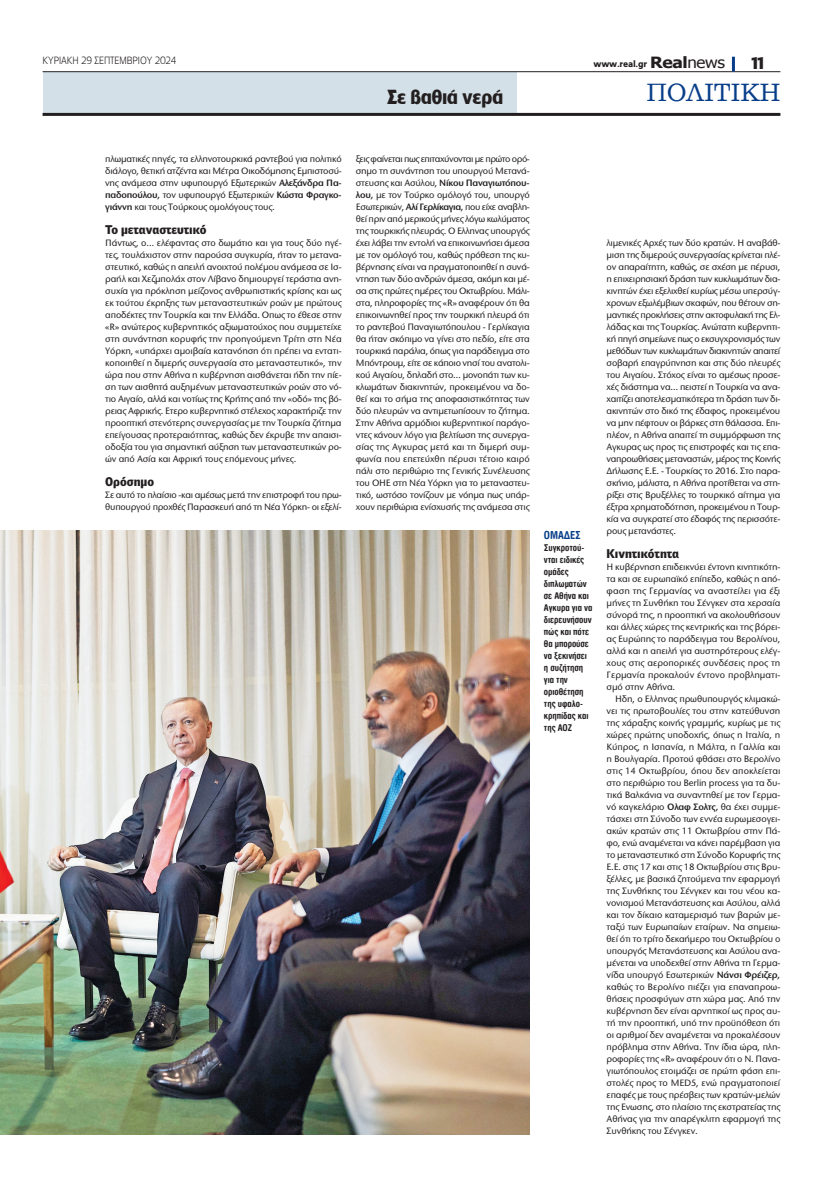
<style>
.page{position:relative;width:823px;height:1191px;background:#fff}
.page>*{position:absolute;margin:0;border:0;box-sizing:border-box;transform-origin:0 0}
.t1{font:24px "PF Clarendon";color:#083e89;scale:.96 1}
.t2{font:700 19px "PF Lounge";color:#231f20}
.t3{font:700 16px "PF Lounge";color:#231f20}
.t4{font:900 12px "PF Bell Gothic Text";letter-spacing:-.005em;color:#231f20}
.t5{font:700 condensed 11px "CF Smooth SG";letter-spacing:-.01em;color:#083e89}
.t6{font:300 10px "PF Lounge";letter-spacing:-.005em;color:#231f20;scale:.96 1}
.t7{font:500 9.6px/12px "Stone Sans ITC Hel";letter-spacing:-.025em;color:#231f20;text-align:justify}
.t8{font:700 condensed 9.3px/12px "CF Smooth SG";letter-spacing:-.01em;color:#231f20}
.t9{font:900 9px "PF Catalog";letter-spacing:-.02em;color:#231f20;scale:.96 1}
.s1{font-family:"Tahoma";font-weight:700;font-size:15.5px}
.s2{font-family:"Tahoma";font-weight:400;font-size:15.5px}
.s3{font-weight:600}
</style>
<div class="page">
<div style="left:43px;top:72px;width:473px;height:41px;background:#d4e0e7"></div>
<hr style="left:43px;top:71px;width:737px;height:1px;background:#231f20">
<hr style="left:43px;top:113px;width:737px;height:3px;background:#231f20">
<hr style="left:731px;top:57px;width:3px;height:14px;background:#083e89">
<img style="left:0;top:530px;width:529px;height:604px">
<p class="t6" style="left:43px;top:55px;width:141px">κυριακη 29 σεπτεμβριΟΥ 2024</p>
<p class="t9" style="left:593px;top:59px;width:138px">www.real.gr <span class="s1">Real</span><span class="s2">news</span></p>
<h3 class="t3" style="left:749px;top:54px;width:17px">11</h3>
<h2 class="t2" style="left:387px;top:86px;width:117px">Σε βαθιά νερά</h2>
<h1 class="t1" style="left:646px;top:80px;width:141px">πολιτικη</h1>
<p class="t7" style="left:105px;top:153px;width:238px">πλωματικές πηγές, τα ελληνοτουρκικά ραντεβού για πολιτικό διάλογο, θετική ατζέντα και Μέτρα Οικοδόμησης Εμπιστοσύ&shy;νης ανάμεσα στην υφυπουργό Εξωτερικών <span class="s3">Αλεξάνδρα Πα&shy;παδοπούλου,</span> τον υφυπουργό Εξωτερικών <span class="s3">Κώστα Φραγκο&shy;γιάννη</span> και τους Τούρκους ομολόγους τους.</p>
<p class="t4" style="left:105px;top:222px;width:103px">Το μεταναστευτικό</p>
<p class="t7" style="left:105px;top:237px;width:238px">Πάντως, ο… ελέφαντας στο δωμάτιο και για τους δύο ηγέ&shy;τες, τουλάχιστον στην παρούσα συγκυρία, ήταν το μετανα&shy;στευτικό, καθώς η απειλή ανοιχτού πολέμου ανάμεσα σε Ισ&shy;ραήλ και Χεζμπολάχ στον Λίβανο δημιουργεί τεράστια ανη&shy;συχία για πρόκληση μείζονος ανθρωπιστικής κρίσης και ως εκ τούτου έκρηξης των μεταναστευτικών ροών με πρώτους αποδέκτες την Τουρκία και την Ελλάδα. Οπως το έθεσε στην «R» ανώτερος κυβερνητικός αξιωματούχος που συμμετείχε στη συνάντηση κορυφής την προηγούμενη Τρίτη στη Νέα Υόρκη, «υπάρχει αμοιβαία κατανόηση ότι πρέπει να εντατι&shy;κοποιηθεί η διμερής συνεργασία στο μεταναστευτικό», την ώρα που στην Αθήνα η κυβέρνηση αισθάνεται ήδη την πίε&shy;ση των αισθητά αυξημένων μεταναστευτικών ροών στο νό&shy;τιο Αιγαίο, αλλά και νοτίως της Κρήτης από την «οδό» της βό&shy;ρειας Αφρικής. Ετερο κυβερνητικό στέλεχος χαρακτήριζε την προοπτική στενότερης συνεργασίας με την Τουρκία ζήτημα επείγουσας προτεραιότητας, καθώς δεν έκρυβε την απαισι&shy;οδοξία του για σημαντική αύξηση των μεταναστευτικών ρο&shy;ών από Ασία και Αφρική τους επόμενους μήνες.</p>
<p class="t4" style="left:105px;top:474px;width:50px">Ορόσημο</p>
<p class="t7" style="left:105px;top:489px;width:238px">Σε αυτό το πλαίσιο -και αμέσως μετά την επιστροφή του πρω&shy;θυπουργού προχθές Παρασκευή από τη Νέα Υόρκη- οι εξελί-</p>
<p class="t7" style="left:356px;top:153px;width:175px">ξεις φαίνεται πως επιταχύνονται με πρώτο ορό&shy;σημο τη συνάντηση του υπουργού Μετανά&shy;στευσης και Ασύλου, <span class="s3">Νίκου Παναγιωτόπου&shy;λου,</span> με τον Τούρκο ομόλογό του, υπουργό Εσωτερικών, <span class="s3">Αλί Γερλίκαγια,</span> που είχε αναβλη&shy;θεί πριν από μερικούς μήνες λόγω κωλύματος της τουρκικής πλευράς. Ο Ελληνας υπουργός έχει λάβει την εντολή να επικοινωνήσει άμεσα με τον ομόλογό του, καθώς πρόθεση της κυ&shy;βέρνησης είναι να πραγματοποιηθεί η συνά&shy;ντηση των δύο ανδρών άμεσα, ακόμη και μέ&shy;σα στις πρώτες ημέρες του Οκτωβρίου. Μάλι&shy;στα, πληροφορίες της «R» αναφέρουν ότι θα επικοινωνηθεί προς την τουρκική πλευρά ότι το ραντεβού Παναγιωτόπουλου - Γερλίκαγια θα ήταν σκόπιμο να γίνει στο πεδίο, είτε στα τουρκικά παράλια, όπως για παράδειγμα στο Μπόντρουμ, είτε σε κάποιο νησί του ανατολι&shy;κού Αιγαίου, δηλαδή στο… μονοπάτι των κυ&shy;κλωμάτων διακινητών, προκειμένου να δο&shy;θεί και το σήμα της αποφασιστικότητας των δύο πλευρών να αντιμετωπίσουν το ζήτημα.<br>Στην Αθήνα αρμόδιοι κυβερνητικοί παράγο&shy;ντες κάνουν λόγο για βελτίωση της συνεργα&shy;σίας της Αγκυρας μετά και τη διμερή συμ&shy;φωνία που επετεύχθη πέρυσι τέτοιο καιρό πάλι στο περιθώριο της Γενικής Συνέλευσης του ΟΗΕ στη Νέα Υόρκη για το μεταναστευ&shy;τικό, ωστόσο τονίζουν με νόημα πως υπάρ&shy;χουν περιθώρια ενίσχυσής της ανάμεσα στις</p>
<p class="t5" style="left:543px;top:528px;width:38px">ομάδες</p>
<p class="t8" style="left:543px;top:541px;width:50px">Συγκροτού&shy;νται ειδικές ομάδες διπλωματών σε Αθήνα και<br>Αγκυρα για να διερευνήσουν πώς και πότε θα μπορούσε να ξεκινήσει η συζήτηση για την οριοθέτηση της υφαλο&shy;κρηπίδας και της ΑΟΖ</p>
<p class="t7" style="left:606px;top:237px;width:175px">λιμενικές Αρχές των δύο κρατών. Η αναβάθ&shy;μιση της διμερούς συνεργασίας κρίνεται πλέ&shy;ον απαραίτητη, καθώς, σε σχέση με πέρυσι, η επιχειρησιακή δράση των κυκλωμάτων δια&shy;κινητών έχει εξελιχθεί κυρίως μέσω υπερσύγ&shy;χρονων εξωλέμβιων σκαφών, που θέτουν ση&shy;μαντικές προκλήσεις στην ακτοφυλακή της Ελ&shy;λάδας και της Τουρκίας. Ανώτατη κυβερνητι&shy;κή πηγή σημείωνε πως ο εκσυγχρονισμός των μεθόδων των κυκλωμάτων διακινητών απαιτεί σοβαρή επαγρύπνηση και στις δύο πλευρές του Αιγαίου. Στόχος είναι το αμέσως προσε&shy;χές διάστημα να… πειστεί η Τουρκία να ανα&shy;χαιτίζει αποτελεσματικότερα τη δράση των δι&shy;ακινητών στο δικό της έδαφος, προκειμένου να μην πέφτουν οι βάρκες στη θάλασσα. Επι&shy;πλέον, η Αθήνα απαιτεί τη συμμόρφωση της Αγκυρας ως προς τις επιστροφές και τις επα&shy;ναπροωθήσεις μεταναστών, μέρος της Κοινής Δήλωσης Ε.Ε. - Τουρκίας το 2016. Στο παρα&shy;σκήνιο, μάλιστα, η Αθήνα προτίθεται να στη&shy;ρίξει στις Βρυξέλλες το τουρκικό αίτημα για έξτρα χρηματοδότηση, προκειμένου η Τουρ&shy;κία να συγκρατεί στο έδαφός της περισσότε&shy;ρους μετανάστες.</p>
<p class="t4" style="left:606px;top:546px;width:74px">Κινητικότητα</p>
<p class="t7" style="left:606px;top:561px;width:175px">Η κυβέρνηση επιδεικνύει έντονη κινητικότη&shy;τα και σε ευρωπαϊκό επίπεδο, καθώς η από&shy;φαση της Γερμανίας να αναστείλει για έξι μήνες τη Συνθήκη του Σένγκεν στα χερσαία σύνορά της, η προοπτική να ακολουθήσουν και άλλες χώρες της κεντρικής και της βόρει&shy;ας Ευρώπης το παράδειγμα του Βερολίνου, αλλά και η απειλή για αυστηρότερους ελέγ&shy;χους στις αεροπορικές συνδέσεις προς τη Γερμανία προκαλούν έντονο προβληματι&shy;σμό στην Αθήνα.</p>
<p class="t7" style="left:606px;top:693px;width:175px;text-indent:9px">Ηδη, ο Ελληνας πρωθυπουργός κλιμακώ&shy;νει τις πρωτοβουλίες του στην κατεύθυνση της χάραξης κοινής γραμμής, κυρίως με τις χώρες πρώτης υποδοχής, όπως η Ιταλία, η Κύπρος, η Ισπανία, η Μάλτα, η Γαλλία και η Βουλγαρία. Προτού φθάσει στο Βερολίνο στις 14 Οκτωβρίου, όπου δεν αποκλείεται στο περιθώριο του Berlin process για τα δυ&shy;τικά Βαλκάνια να συναντηθεί με τον Γερμα&shy;νό καγκελάριο <span class="s3">Ολαφ Σολτς,</span> θα έχει συμμε&shy;τάσχει στη Σύνοδο των εννέα ευρωμεσογει&shy;ακών κρατών στις 11 Οκτωβρίου στην Πά&shy;φο, ενώ αναμένεται να κάνει παρέμβαση για το μεταναστευτικό στη Σύνοδο Κορυφής της Ε.Ε. στις 17 και στις 18 Οκτωβρίου στις Βρυ&shy;ξέλλες, με βασικά ζητούμενα την εφαρμογή της Συνθήκης του Σένγκεν και του νέου κα&shy;νονισμού Μετανάστευσης και Ασύλου, αλλά και τον δίκαιο καταμερισμό των βαρών με&shy;ταξύ των Ευρωπαίων εταίρων. Να σημειω&shy;θεί ότι το τρίτο δεκαήμερο του Οκτωβρίου ο υπουργός Μετανάστευσης και Ασύλου ανα&shy;μένεται να υποδεχθεί στην Αθήνα τη Γερμα&shy;νίδα υπουργό Εσωτερικών <span class="s3">Νάνσι Φρέιζερ, </span>καθώς το Βερολίνο πιέζει για επαναπροω&shy;θήσεις προσφύγων στη χώρα μας. Από την κυβέρνηση δεν είναι αρνητικοί ως προς αυ&shy;τή την προοπτική, υπό την προϋπόθεση ότι οι αριθμοί δεν αναμένεται να προκαλέσουν πρόβλημα στην Αθήνα. Την ίδια ώρα, πλη&shy;ροφορίες της «R» αναφέρουν ότι ο Ν. Πανα&shy;γιωτόπουλος ετοιμάζει σε πρώτη φάση επι&shy;στολές προς το MED5, ενώ πραγματοποιεί επαφές με τους πρέσβεις των κρατών-μελών της Ενωσης, στο πλαίσιο της εκστρατείας της Αθήνας για την απαρέγκλιτη εφαρμογή της Συνθήκης του Σένγκεν.</p>
</div>
